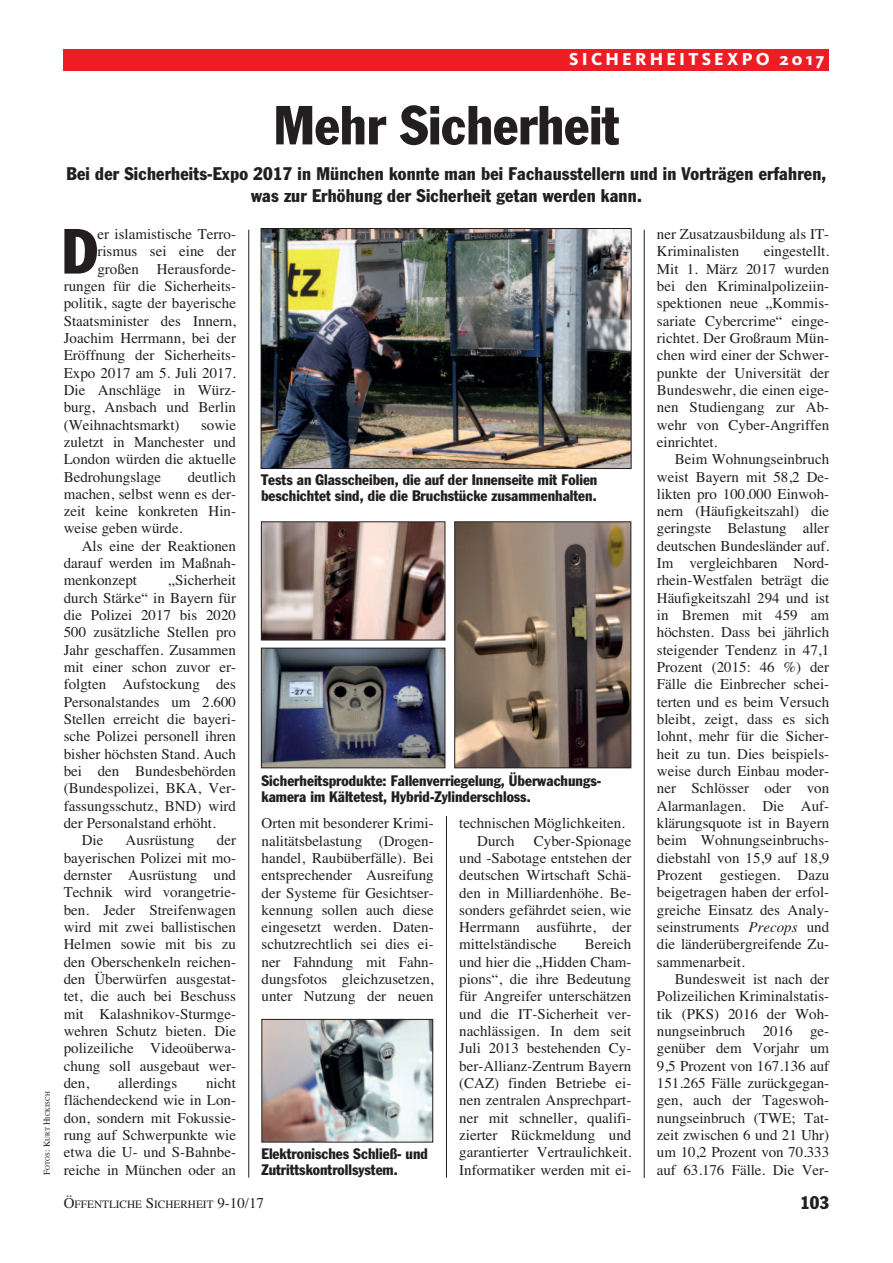
<style>
.page{position:relative;width:893px;height:1263px;background:#fff}
.page>*{position:absolute;margin:0;border:0;box-sizing:border-box;transform-origin:0 0}
.t1{font:condensed 62.7px "Franklin Gothic";color:#231f20}
.t2{font:condensed 54px "Franklin Gothic";color:#231f20}
.t3{font:condensed 18px/21.6px "Franklin Gothic";letter-spacing:.01em;color:#231f20;text-align:center}
.t4{font:800 18px "Kievit";letter-spacing:.175em;color:#fff}
.t5{font:15px/17.2px "Times";color:#231f20;text-align:justify}
.t6{font:condensed 15px/15.8px "Franklin Gothic";color:#231f20}
.t7{font:11.25px "Times";color:#231f20}
.t8{font:6.75px "Times";color:#231f20}
.s1{font-size:9px}
.s2{font-style:italic}
.s3{font-size:15px}
</style>
<div class="page">
<hr style="left:644px;top:230px;width:1px;height:948px;background:#231f20">
<div style="left:64px;top:49px;width:765px;height:21px;background:#ee1d23"></div>
<hr style="left:248px;top:230px;width:1px;height:948px;background:#231f20">
<hr style="left:446px;top:815px;width:1px;height:363px;background:#231f20">
<img style="left:263px;top:230px;width:366px;height:237px">
<div style="left:261px;top:228px;width:370px;height:241px;border:1px solid #231f20"></div>
<img style="left:263px;top:1021px;width:168px;height:119px">
<div style="left:261px;top:1019px;width:172px;height:123px;border:1px solid #231f20"></div>
<img style="left:263px;top:523px;width:180px;height:115px">
<div style="left:261px;top:521px;width:184px;height:119px;border:1px solid #231f20"></div>
<img style="left:456px;top:523px;width:173px;height:243px">
<div style="left:454px;top:521px;width:177px;height:247px;border:1px solid #231f20"></div>
<img style="left:263px;top:650px;width:180px;height:116px">
<div style="left:261px;top:648px;width:184px;height:120px;border:1px solid #231f20"></div>
<p class="t8" style="left:44px;top:1175px;width:85px;rotate:-90deg"><span class="s1">F</span>OTOS<span class="s1">: K</span>URT <span class="s1">H</span>ICKISCH</p>
<p class="t4" style="left:569px;top:53px;width:257px">SICHERHEITSEXPO 2017</p>
<h2 class="t2" style="left:274px;top:106px;width:347px">Mehr Sicherheit</h2>
<p class="t3" style="left:67px;top:164px;width:761px">Bei der Sicherheits-Expo 2017 in München konnte man bei Fachausstellern und in Vorträgen erfahren, was zur Erhöhung der Sicherheit getan werden kann.</p>
<h1 class="t1" style="left:62px;top:229px;width:37px">D</h1>
<p class="t5" style="left:97px;top:225px;width:140px">er islamistische Terro-</p>
<p class="t5" style="left:97px;top:242px;width:140px">rismus sei eine der</p>
<p class="t5" style="left:97px;top:260px;width:140px">großen Herausforde-</p>
<p class="t5" style="left:64px;top:277px;width:174px">rungen für die Sicherheits-</p>
<p class="t5" style="left:64px;top:294px;width:174px">politik, sagte der bayerische</p>
<p class="t5" style="left:64px;top:312px;width:174px">Staatsminister des Innern,</p>
<p class="t5" style="left:64px;top:329px;width:174px">Joachim Herrmann, bei der</p>
<p class="t5" style="left:64px;top:346px;width:174px">Eröffnung der Sicherheits-</p>
<p class="t5" style="left:64px;top:364px;width:174px">Expo 2017 am 5. Juli 2017.</p>
<p class="t5" style="left:64px;top:381px;width:174px">Die Anschläge in Würz-</p>
<p class="t5" style="left:64px;top:398px;width:174px">burg, Ansbach und Berlin</p>
<p class="t5" style="left:64px;top:416px;width:117px">(Weihnachtsmarkt)</p>
<p class="t5" style="left:64px;top:416px;width:174px;text-indent:137px">sowie zuletzt in Manchester und London würden die aktuelle Bedrohungslage</p>
<p class="t5" style="left:64px;top:468px;width:174px;text-indent:124px">deutlich machen, selbst wenn es der&shy;zeit keine konkreten Hin&shy;weise geben würde.</p>
<p class="t5" style="left:64px;top:537px;width:174px;text-indent:18px">Als eine der Reaktionen darauf werden im Maßnah&shy;menkonzept</p>
<p class="t5" style="left:169px;top:572px;width:69px">„Sicherheit</p>
<p class="t5" style="left:64px;top:589px;width:174px">durch Stärke“ in Bayern für</p>
<p class="t5" style="left:64px;top:606px;width:174px">die Polizei 2017 bis 2020</p>
<p class="t5" style="left:64px;top:624px;width:174px">500 zusätzliche Stellen pro</p>
<p class="t5" style="left:64px;top:641px;width:174px">Jahr geschaffen. Zusammen</p>
<p class="t5" style="left:64px;top:658px;width:174px">mit einer schon zuvor er-</p>
<p class="t5" style="left:64px;top:676px;width:174px">folgten Aufstockung des</p>
<p class="t5" style="left:64px;top:693px;width:174px">Personalstandes um 2.600</p>
<p class="t5" style="left:64px;top:710px;width:174px">Stellen erreicht die bayeri-</p>
<p class="t5" style="left:64px;top:728px;width:174px">sche Polizei personell ihren</p>
<p class="t5" style="left:64px;top:745px;width:174px">bisher höchsten Stand. Auch</p>
<p class="t5" style="left:64px;top:762px;width:174px">bei den Bundesbehörden</p>
<p class="t5" style="left:64px;top:779px;width:174px">(Bundespolizei, BKA, Ver-</p>
<p class="t5" style="left:64px;top:797px;width:174px">fassungsschutz, BND) wird</p>
<p class="t5" style="left:64px;top:814px;width:154px">der Personalstand erhöht.</p>
<p class="t5" style="left:82px;top:831px;width:23px">Die</p>
<p class="t5" style="left:126px;top:831px;width:71px">Ausrüstung</p>
<p class="t5" style="left:64px;top:831px;width:174px;text-indent:153px">der bayerischen Polizei mit mo&shy;dernster Ausrüstung und Technik wird vorangetrie&shy;ben. Jeder Streifenwagen wird mit zwei ballistischen Helmen sowie mit bis zu den Oberschenkeln reichen&shy;den Überwürfen ausgestat&shy;tet, die auch bei Beschuss mit Kalashnikov-Sturmge&shy;wehren Schutz bieten. Die polizeiliche Videoüberwa&shy;chung soll ausgebaut wer&shy;den,</p>
<p class="t5" style="left:118px;top:1074px;width:61px">allerdings</p>
<p class="t5" style="left:64px;top:1074px;width:174px;text-indent:142px">nicht flächendeckend wie in Lon&shy;don, sondern mit Fokussie&shy;rung auf Schwerpunkte wie etwa die U- und S-Bahnbe&shy;reiche in München oder an</p>
<p class="t6" style="left:261px;top:473px;width:338px">Tests an Glasscheiben, die auf der Innenseite mit Folien beschichtet sind, die die Bruchstücke zusammenhalten.</p>
<p class="t6" style="left:261px;top:774px;width:341px">Sicherheitsprodukte: Fallenverriegelung, Überwachungs&shy;kamera im Kältetest, Hybrid-Zylinderschloss.</p>
<p class="t5" style="left:261px;top:814px;width:174px">Orten mit besonderer Krimi&shy;nalitätsbelastung (Drogen&shy;handel, Raubüberfälle). Bei entsprechender Ausreifung der Systeme für Gesichtser&shy;kennung sollen auch diese eingesetzt werden. Daten&shy;schutzrechtlich sei dies ei&shy;ner Fahndung mit Fahn&shy;dungsfotos gleichzusetzen, unter Nutzung der neuen</p>
<p class="t5" style="left:477px;top:814px;width:149px;text-indent:-18px">technischen Möglichkeiten.<br>Durch</p>
<p class="t5" style="left:459px;top:832px;width:174px;text-indent:75px">Cyber-Spionage und -Sabotage entstehen der deutschen Wirtschaft Schä&shy;den in Milliardenhöhe. Be&shy;sonders gefährdet seien, wie Herrmann ausführte, der mittelständische</p>
<p class="t5" style="left:459px;top:936px;width:174px;text-indent:126px">Bereich und hier die „Hidden Cham&shy;pions“, die ihre Bedeutung für Angreifer unterschätzen und die IT-Sicherheit ver&shy;nachlässigen. In dem seit Juli 2013 bestehenden Cy&shy;ber-Allianz-Zentrum Bayern (CAZ) finden Betriebe ei&shy;nen zentralen Ansprechpart&shy;ner mit schneller, qualifi&shy;zierter Rückmeldung und garantierter Vertraulichkeit.<br>Informatiker werden mit ei-</p>
<p class="t6" style="left:261px;top:1147px;width:168px">Elektronisches Schließ- und<br>Zutrittskontrollsystem.</p>
<p class="t5" style="left:657px;top:225px;width:174px">ner Zusatzausbildung als IT-<br>Kriminalisten</p>
<p class="t5" style="left:657px;top:242px;width:174px;text-indent:107px">eingestellt.<br>Mit 1. März 2017 wurden bei den Kriminalpolizeiin&shy;spektionen neue „Kommis&shy;sariate Cybercrime“ einge&shy;richtet. Der Großraum Mün&shy;chen wird einer der Schwer&shy;punkte der Universität der Bundeswehr, die einen eige&shy;nen Studiengang zur Ab&shy;wehr von Cyber-Angriffen einrichtet.</p>
<p class="t5" style="left:657px;top:450px;width:174px;text-indent:18px">Beim Wohnungseinbruch weist Bayern mit 58,2 De&shy;likten pro 100.000 Einwoh&shy;nern (Häufigkeitszahl) die geringste Belastung aller deutschen Bundesländer auf.<br>Im vergleichbaren Nord&shy;rhein-Westfalen beträgt die Häufigkeitszahl 294 und ist in Bremen mit 459 am höchsten. Dass bei jährlich steigender Tendenz in 47,1<br>Prozent (2015: 46 %) der Fälle die Einbrecher schei&shy;terten und es beim Versuch bleibt, zeigt, dass es sich lohnt, mehr für die Sicher&shy;heit zu tun. Dies beispiels&shy;weise durch Einbau moder&shy;ner Schlösser oder von Alarmanlagen. Die Auf&shy;klärungsquote ist in Bayern beim Wohnungseinbruchs&shy;diebstahl von 15,9 auf 18,9<br>Prozent gestiegen. Dazu beigetragen haben der erfol&shy;greiche Einsatz des Analy&shy;seinstruments <span class="s2">Precops</span> und die länderübergreifende Zu&shy;sammenarbeit.</p>
<p class="t5" style="left:657px;top:970px;width:174px;text-indent:18px">Bundesweit ist nach der Polizeilichen Kriminalstatis&shy;tik (PKS) 2016 der Woh&shy;nungseinbruch 2016 ge&shy;genüber dem Vorjahr um 9,5 Prozent von 167.136 auf 151.265 Fälle zurückgegan&shy;gen, auch der Tageswoh&shy;nungseinbruch (TWE; Tat&shy;zeit zwischen 6 und 21 Uhr) um 10,2 Prozent von 70.333 auf 63.176 Fälle. Die Ver-</p>
<p class="t7" style="left:64px;top:1198px;width:202px"><span class="s3">Ö</span>FFENTLICHE <span class="s3">S</span>ICHERHEIT <span class="s3">9-10/17</span></p>
<p class="t3" style="left:800px;top:1193px;width:30px">103</p>
</div>
